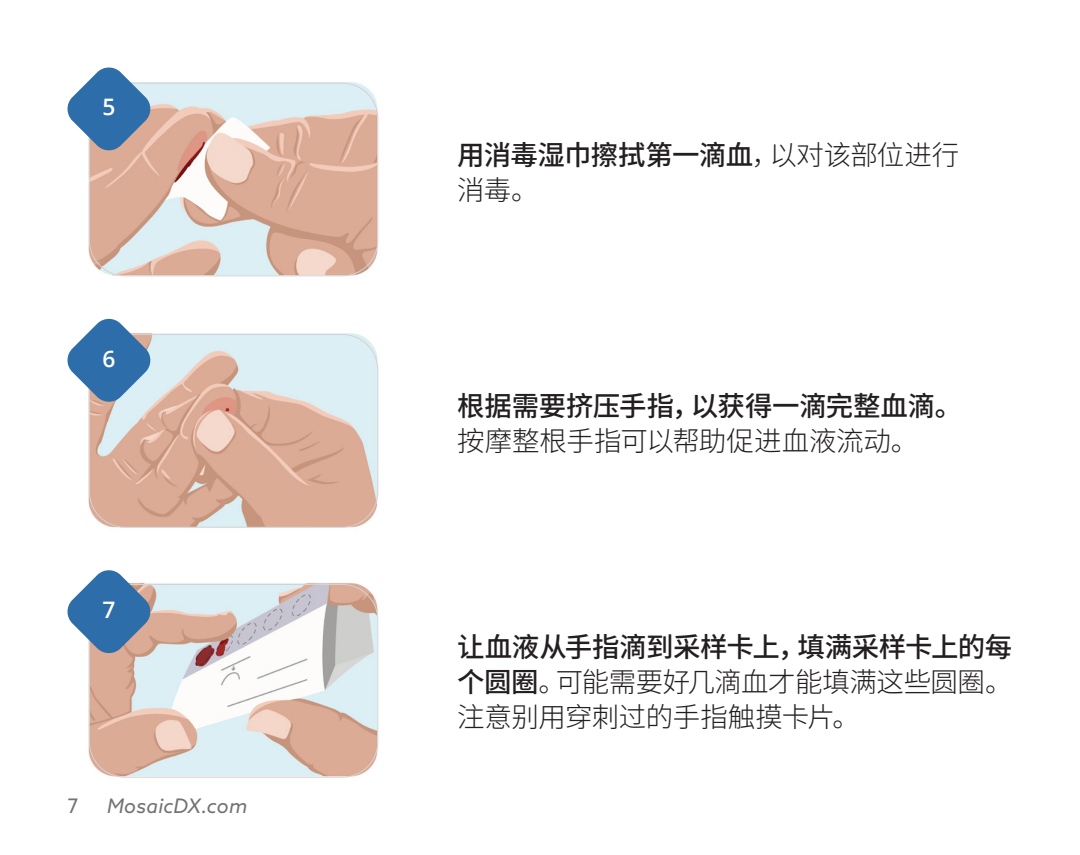
<style>
.page{position:relative;width:1080px;height:855px;background:#fff}
.page>*{position:absolute;margin:0;border:0;box-sizing:border-box;transform-origin:0 0}
.MDX_Paragraph_Style{font:500 27.5px/35px "Noto Sans CJ Ksc";letter-spacing:-.015em;color:#231f20}
.MDX_Paragraph_Style-2{font:300 27.5px/35px "Noto Sans CJ Ksc";letter-spacing:-.02em;color:#231f20;text-align:justify}
.MDX_Paragraph_Style-3{font:600 22.75px "Open Sans";color:#fff}
.t1{font:italic 20px "Azo Sans";letter-spacing:.01em;color:#717271}
.t2{font:20px "Azo Sans";color:#717271}
.s1{font-weight:300}
.s2{font-weight:500}
</style>
<div class="page">
<img style="left:88px;top:333px;width:291px;height:444px">
<div style="left:89px;top:334px;width:289px;height:194px;border:1px solid #d4d2d2;border-radius:35px"></div>
<div style="left:89px;top:584px;width:289px;height:194px;border:1px solid #d4d2d2;border-radius:35px"></div>
<img style="left:88px;top:82px;width:291px;height:195px">
<div style="left:89px;top:83px;width:289px;height:193px;border:1px solid #d4d2d2;border-radius:35px"></div>
<svg style="left:67px;top:67px;width:85px;height:85px"></svg>
<svg style="left:67px;top:318px;width:85px;height:85px"></svg>
<svg style="left:67px;top:569px;width:85px;height:86px"></svg>
<p class="MDX_Paragraph_Style-3" style="left:102px;top:92px;width:14px">5</p>
<p class="MDX_Paragraph_Style-3" style="left:102px;top:343px;width:14px">6</p>
<p class="MDX_Paragraph_Style-3" style="left:102px;top:594px;width:14px">7</p>
<p class="t2" style="left:68px;top:793px;width:13px">7</p>
<p class="t1" style="left:107px;top:793px;width:142px">MosaicDX.com</p>
<p class="MDX_Paragraph_Style" style="left:457px;top:138px;width:504px">用消毒湿巾擦拭第一滴血<span class="s1">，以对该部位进行消毒。</span></p>
<p class="MDX_Paragraph_Style" style="left:457px;top:389px;width:507px">根据需要挤压手指，以获得一滴完整血滴。<span class="s1">按摩整根手指可以帮助促进血液流动。</span></p>
<p class="MDX_Paragraph_Style-2" style="left:457px;top:630px;width:557px"><span class="s2">让血液从手指滴到采样卡上，填满采样卡上的每个圆圈</span>。可能需要好几滴血才能填满这些圆圈。注意别用穿刺过的手指触摸卡片。</p>
</div>
